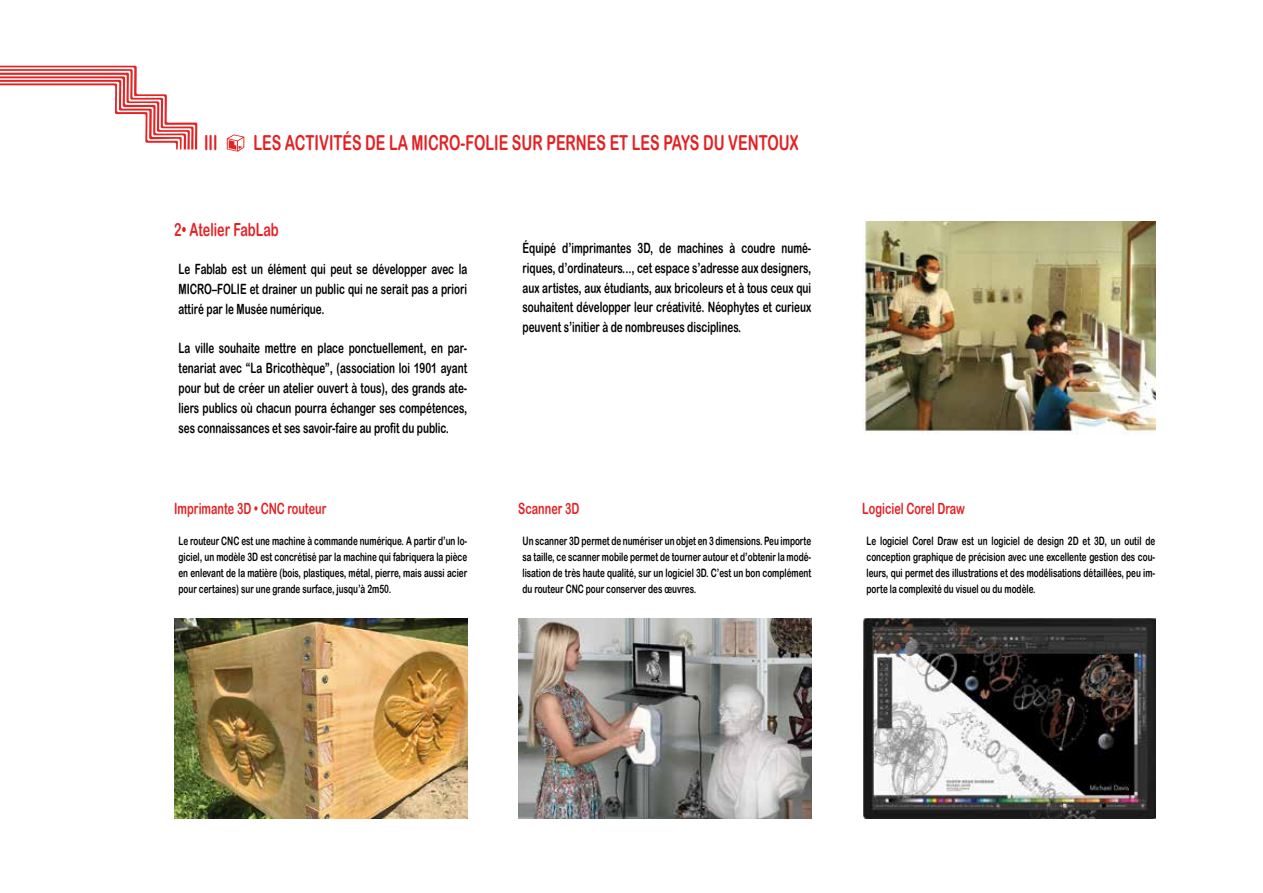
<style>
.page{position:relative;width:1263px;height:893px;background:#fff}
.page>*{position:absolute;margin:0;border:0;box-sizing:border-box;transform-origin:0 0}
.t1{font:20.7px "Arial Rounded MT Bold";color:#e32124;scale:.7 1}
.t2{font:18px "Arial Rounded MT Bold";color:#e32124;scale:.7 1}
.t3{font:15.45px "Arial Rounded MT Bold";color:#e32124;scale:.7 1}
.t4{font:14.25px/19.8px "Arial Rounded MT Bold";color:#000;text-align:justify;scale:.7 1}
.t5{font:11.55px/16.2px "Arial Rounded MT Bold";color:#000;text-align:justify;scale:.7 1}
</style>
<div class="page">
<img style="left:862px;top:221px;width:293px;height:214px">
<svg style="left:0;top:65px;width:198px;height:84px"></svg>
<svg style="left:227px;top:134px;width:17px;height:18px"></svg>
<img style="left:862px;top:618px;width:293px;height:201px">
<img style="left:174px;top:618px;width:293px;height:201px">
<img style="left:518px;top:618px;width:293px;height:201px">
<h1 class="t1" style="left:204px;top:130px;width:21px">III</h1>
<h1 class="t1" style="left:253px;top:130px;width:780px">LES ACTIVITÉS DE LA MICRO-FOLIE SUR PERNES ET LES PAYS DU VENTOUX</h1>
<h2 class="t2" style="left:174px;top:219px;width:151px">2• Atelier FabLab</h2>
<p class="t4" style="left:178px;top:259px;width:414px">Le Fablab est un élément qui peut se développer avec la MICRO–FOLIE et drainer un public qui ne serait pas a priori attiré par le Musée numérique.</p>
<p class="t4" style="left:178px;top:338px;width:414px">La ville souhaite mettre en place ponctuellement, en par&shy;tenariat avec “La Bricothèque”, (association loi 1901 ayant pour but de créer un atelier ouvert à tous), des grands ate&shy;liers publics où chacun pourra échanger ses compétences, ses connaissances et ses savoir-faire au profit du public.</p>
<h3 class="t3" style="left:174px;top:499px;width:219px">Imprimante 3D • CNC routeur</h3>
<p class="t5" style="left:178px;top:532px;width:414px">Le routeur CNC est une machine à commande numérique. A partir d’un lo&shy;giciel, un modèle 3D est concrétisé par la machine qui fabriquera la pièce en enlevant de la matière (bois, plastiques, métal, pierre, mais aussi acier pour certaines) sur une grande surface, jusqu’à 2m50.</p>
<p class="t4" style="left:522px;top:238px;width:414px">Équipé d’imprimantes 3D, de machines à coudre numé&shy;riques, d’ordinateurs..., cet espace s’adresse aux designers, aux artistes, aux étudiants, aux bricoleurs et à tous ceux qui souhaitent développer leur créativité. Néophytes et curieux peuvent s’initier à de nombreuses disciplines.</p>
<h3 class="t3" style="left:518px;top:499px;width:89px">Scanner 3D</h3>
<p class="t5" style="left:522px;top:532px;width:414px">Un scanner 3D permet de numériser un objet en 3 dimensions. Peu importe sa taille, ce scanner mobile permet de tourner autour et d’obtenir la modé&shy;lisation de très haute qualité, sur un logiciel 3D. C’est un bon complément du routeur CNC pour conserver des œuvres.</p>
<h3 class="t3" style="left:862px;top:499px;width:148px">Logiciel Corel Draw</h3>
<p class="t5" style="left:866px;top:532px;width:414px">Le logiciel Corel Draw est un logiciel de design 2D et 3D, un outil de conception graphique de précision avec une excellente gestion des cou&shy;leurs, qui permet des illustrations et des modélisations détaillées, peu im&shy;porte la complexité du visuel ou du modèle.</p>
</div>
